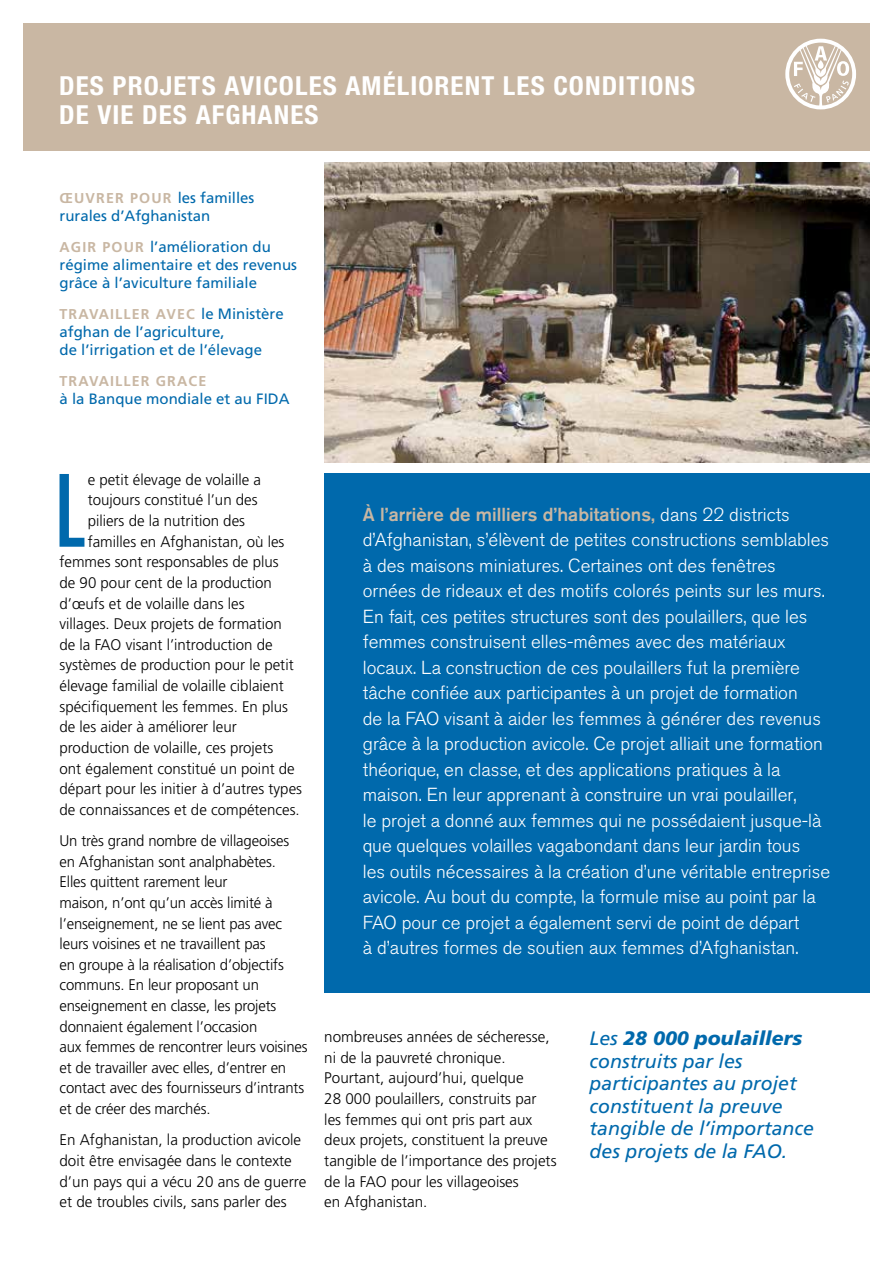
<style>
.page{position:relative;width:893px;height:1263px;background:#fff}
.page>*{position:absolute;margin:0;border:0;box-sizing:border-box;transform-origin:0 0}
.t1{font:103.05px "Akzidenz Grotesk BQ Md Cnd Alt";color:#0069ac}
.t2{font:700 condensed 26.25px/28.5px "Helvetica Neue LT Std";letter-spacing:.04em;color:#fff}
.t3{font:italic 19.5px/22.5px "Frutiger LT Std";color:#0069ac}
.t4{font:300 18.75px/25.5px "Akzidenz Grotesk BQ";color:#fff}
.t5{font:300 15.3px/20.5px "Frutiger LT Std";color:#000}
.t6{font:15px/18px "Frutiger LT Std";color:#0069ac}
.t7{font:700 14.25px "Frutiger LT Std";letter-spacing:.08em;color:#c9b7a3}
.s1{font-weight:700;font-size:14.25px;color:#c9b7a3}
.s2{font-weight:400;font-size:15px;color:#0069ac}
.s3{font-weight:500;color:#c9b7a3}
.s4{font-weight:900}
</style>
<div class="page">
<div style="left:23px;top:23px;width:847px;height:128px;background:#c9b7a3"></div>
<div style="left:325px;top:473px;width:545px;height:519px;background:#0069ac"></div>
<img style="left:325px;top:162px;width:545px;height:301px">
<svg style="left:785px;top:39px;width:71px;height:70px"></svg>
<h2 class="t2" style="left:59px;top:71px;width:637px">DES PROJETS AVICOLES AMÉLIORENT LES CONDITIONS<br>DE VIE DES AFGHANES</h2>
<p class="t6" style="left:60px;top:188px;width:196px"><span class="s1">ŒUVRER POUR</span> les familles rurales d’Afghanistan</p>
<p class="t6" style="left:60px;top:237px;width:239px"><span class="s1">AGIR POUR</span> l’amélioration du régime alimentaire et des revenus grâce à l’aviculture familiale</p>
<p class="t7" style="left:60px;top:305px;width:226px">TRAVAILLER AVEC <span class="s2">le Ministère</span></p>
<p class="t6" style="left:60px;top:322px;width:204px">afghan de l’agriculture,<br>de l’irrigation et de l’élevage</p>
<p class="t7" style="left:60px;top:372px;width:148px">TRAVAILLER GRACE</p>
<p class="t6" style="left:60px;top:389px;width:232px">à la Banque mondiale et au FIDA</p>
<h1 class="t1" style="left:55px;top:453px;width:31px">L</h1>
<p class="t5" style="left:88px;top:469px;width:175px">e petit élevage de volaille a</p>
<p class="t5" style="left:88px;top:490px;width:171px">toujours constitué l’un des</p>
<p class="t5" style="left:88px;top:511px;width:159px">piliers de la nutrition des</p>
<p class="t5" style="left:88px;top:531px;width:198px">familles en Afghanistan, où les</p>
<p class="t5" style="left:60px;top:552px;width:221px">femmes sont responsables de plus</p>
<p class="t5" style="left:60px;top:573px;width:214px">de 90 pour cent de la production</p>
<p class="t5" style="left:60px;top:593px;width:187px">d’œufs et de volaille dans les</p>
<p class="t5" style="left:60px;top:614px;width:224px">villages. Deux projets de formation</p>
<p class="t5" style="left:60px;top:634px;width:215px">de la FAO visant l’introduction de</p>
<p class="t5" style="left:60px;top:655px;width:236px">systèmes de production pour le petit</p>
<p class="t5" style="left:60px;top:676px;width:226px">élevage familial de volaille ciblaient</p>
<p class="t5" style="left:60px;top:696px;width:230px">spécifiquement les femmes. En plus</p>
<p class="t5" style="left:60px;top:717px;width:179px">de les aider à améliorer leur</p>
<p class="t5" style="left:60px;top:738px;width:215px">production de volaille, ces projets</p>
<p class="t5" style="left:60px;top:758px;width:237px">ont également constitué un point de</p>
<p class="t5" style="left:60px;top:779px;width:244px">départ pour les initier à d’autres types</p>
<p class="t5" style="left:60px;top:799px;width:242px">de connaissances et de compétences.</p>
<p class="t5" style="left:60px;top:831px;width:250px">Un très grand nombre de villageoises en Afghanistan sont analphabètes.<br>Elles quittent rarement leur<br>maison, n’ont qu’un accès limité à l’enseignement, ne se lient pas avec leurs voisines et ne travaillent pas<br>en groupe à la réalisation d’objectifs communs. En leur proposant un enseignement en classe, les projets donnaient également l’occasion<br>aux femmes de rencontrer leurs voisines et de travailler avec elles, d’entrer en contact avec des fournisseurs d’intrants et de créer des marchés.</p>
<p class="t5" style="left:60px;top:1130px;width:248px">En Afghanistan, la production avicole doit être envisagée dans le contexte d’un pays qui a vécu 20 ans de guerre et de troubles civils, sans parler des</p>
<p class="t4" style="left:363px;top:502px;width:469px"><span class="s3">À l’arrière de milliers d’habitations,</span> dans 22 districts d’Afghanistan, s’élèvent de petites constructions semblables à des maisons miniatures. Certaines ont des fenêtres ornées de rideaux et des motifs colorés peints sur les murs.<br>En fait, ces petites structures sont des poulaillers, que les femmes construisent elles-mêmes avec des matériaux locaux. La construction de ces poulaillers fut la première tâche confiée aux participantes à un projet de formation<br>de la FAO visant à aider les femmes à générer des revenus grâce à la production avicole. Ce projet alliait une formation théorique, en classe, et des applications pratiques à la maison. En leur apprenant à construire un vrai poulailler,<br>le projet a donné aux femmes qui ne possédaient jusque-là que quelques volailles vagabondant dans leur jardin tous<br>les outils nécessaires à la création d’une véritable entreprise avicole. Au bout du compte, la formule mise au point par la FAO pour ce projet a également servi de point de départ<br>à d’autres formes de soutien aux femmes d’Afghanistan.</p>
<p class="t5" style="left:324px;top:1027px;width:234px">nombreuses années de sécheresse, ni de la pauvreté chronique.<br>Pourtant, aujourd’hui, quelque<br>28 000 poulaillers, construits par les femmes qui ont pris part aux deux projets, constituent la preuve tangible de l’importance des projets de la FAO pour les villageoises<br>en Afghanistan.</p>
<p class="t3" style="left:590px;top:1027px;width:226px">Les <span class="s4">28 000 poulaillers </span>construits par les participantes au projet constituent la preuve tangible de l’importance des projets de la FAO.</p>
</div>
